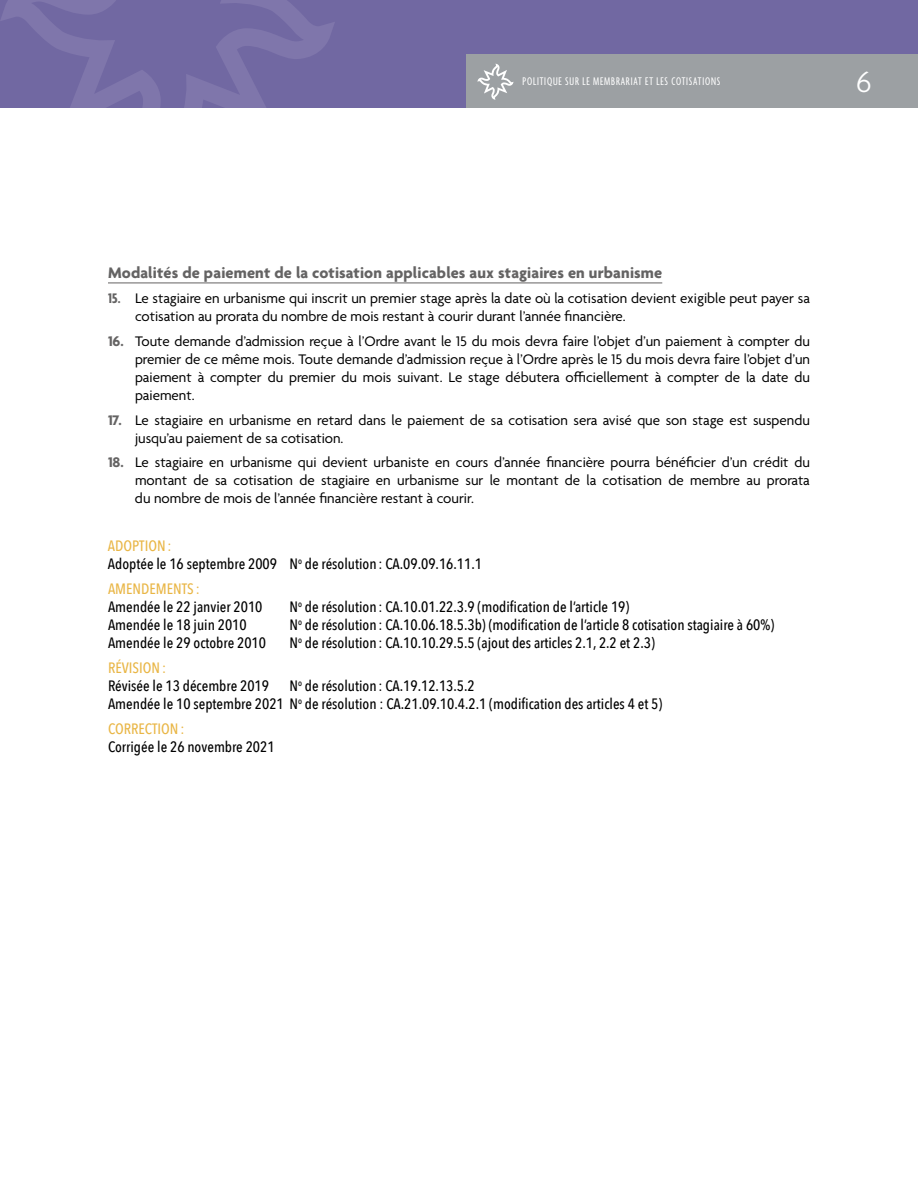
<style>
.page{position:relative;width:918px;height:1188px;background:#fff}
.page>*{position:absolute;margin:0;border:0;box-sizing:border-box;transform-origin:0 0}
.t1{font:300 31.5px "Agenda";color:#fff}
.t2{font:700 16.5px "Agenda";letter-spacing:.01em;color:#646363}
.t3{font:15px/18px "Agenda";color:#000}
.t4{font:500 15px/18px "Avenir Next Condensed";color:#000}
.t5{font:500 15px "Avenir Next Condensed";color:#e9b646}
.t6{font:extra-condensed 12px "Agenda";letter-spacing:.07em;color:#fff}
.s1{font-weight:700;font-stretch:condensed;color:#646363}
.s2{font-weight:700;color:#646363}
.s3{color:#e9b646}
</style>
<div class="page">
<div style="left:0;top:0;width:918px;height:108px;background:#7168a2"></div>
<svg style="left:1px;top:0;width:334px;height:108px"></svg>
<hr style="left:108px;top:283px;width:554px;height:1px;background:#646363">
<div style="left:466px;top:54px;width:452px;height:54px;background:#9ca0a3"></div>
<svg style="left:477px;top:64px;width:37px;height:36px"></svg>
<p class="t6" style="left:522px;top:75px;width:199px">POLITIQUE SUR LE MEMBRARIAT ET LES COTISATIONS</p>
<h1 class="t1" style="left:856px;top:65px;width:17px">6</h1>
<p class="t2" style="left:108px;top:264px;width:556px">Modalités de paiement de la cotisation applicables aux stagiaires en urbanisme</p>
<p class="t3" style="left:135px;top:290px;width:676px;text-indent:-27px"><span class="s1">15.</span> Le stagiaire en urbanisme qui inscrit un premier stage après la date où la cotisation devient exigible peut payer sa cotisation au prorata du nombre de mois restant à courir durant l’année financière.</p>
<p class="t3" style="left:135px;top:333px;width:677px;text-align:justify;text-indent:-27px"><span class="s2">16.</span> Toute demande d’admission reçue à l’Ordre avant le 15 du mois devra faire l’objet d’un paiement à compter du premier de ce même mois. Toute demande d’admission reçue à l’Ordre après le 15 du mois devra faire l’objet d’un paiement à compter du premier du mois suivant. Le stage débutera officiellement à compter de la date du paiement.</p>
<p class="t3" style="left:135px;top:412px;width:676px;text-indent:-27px"><span class="s2">17.</span> Le stagiaire en urbanisme en retard dans le paiement de sa cotisation sera avisé que son stage est suspendu jusqu’au paiement de sa cotisation.</p>
<p class="t3" style="left:135px;top:455px;width:676px;text-align:justify;text-indent:-27px"><span class="s2">18.</span> Le stagiaire en urbanisme qui devient urbaniste en cours d’année financière pourra bénéficier d’un crédit du montant de sa cotisation de stagiaire en urbanisme sur le montant de la cotisation de membre au prorata du nombre de mois de l’année financière restant à courir.</p>
<p class="t4" style="left:108px;top:537px;width:376px"><span class="s3">ADOPTION:<br></span>Adoptée le 16 septembre 2009 N<sup>o</sup> de résolution : CA.09.09.16.11.1</p>
<p class="t5" style="left:108px;top:580px;width:93px">AMENDEMENTS :</p>
<p class="t4" style="left:108px;top:598px;width:156px">Amendée le 22 janvier 2010</p>
<p class="t4" style="left:290px;top:598px;width:341px">N<sup>o</sup> de résolution : CA.10.01.22.3.9 (modification de l’article 19)</p>
<p class="t4" style="left:108px;top:616px;width:140px">Amendée le 18 juin 2010</p>
<p class="t4" style="left:290px;top:616px;width:486px">N<sup>o</sup> de résolution : CA.10.06.18.5.3b) (modification de l’article 8 cotisation stagiaire à 60%)</p>
<p class="t4" style="left:108px;top:634px;width:160px">Amendée le 29 octobre 2010</p>
<p class="t4" style="left:290px;top:634px;width:367px">N<sup>o</sup> de résolution : CA.10.10.29.5.5 (ajout des articles 2.1, 2.2 et 2.3)</p>
<p class="t5" style="left:108px;top:659px;width:60px">RÉVISION:</p>
<p class="t4" style="left:108px;top:677px;width:163px">Révisée le 13 décembre 2019</p>
<p class="t4" style="left:108px;top:677px;width:556px;text-align:center">N<sup>o</sup> de résolution : CA.19.12.13.5.2<br>Amendée le 10 septembre 2021 N<sup>o</sup> de résolution : CA.21.09.10.4.2.1 (modification des articles 4 et 5)</p>
<p class="t5" style="left:108px;top:719px;width:78px">CORRECTION:</p>
<p class="t4" style="left:108px;top:737px;width:168px">Corrigée le 26 novembre 2021</p>
</div>
